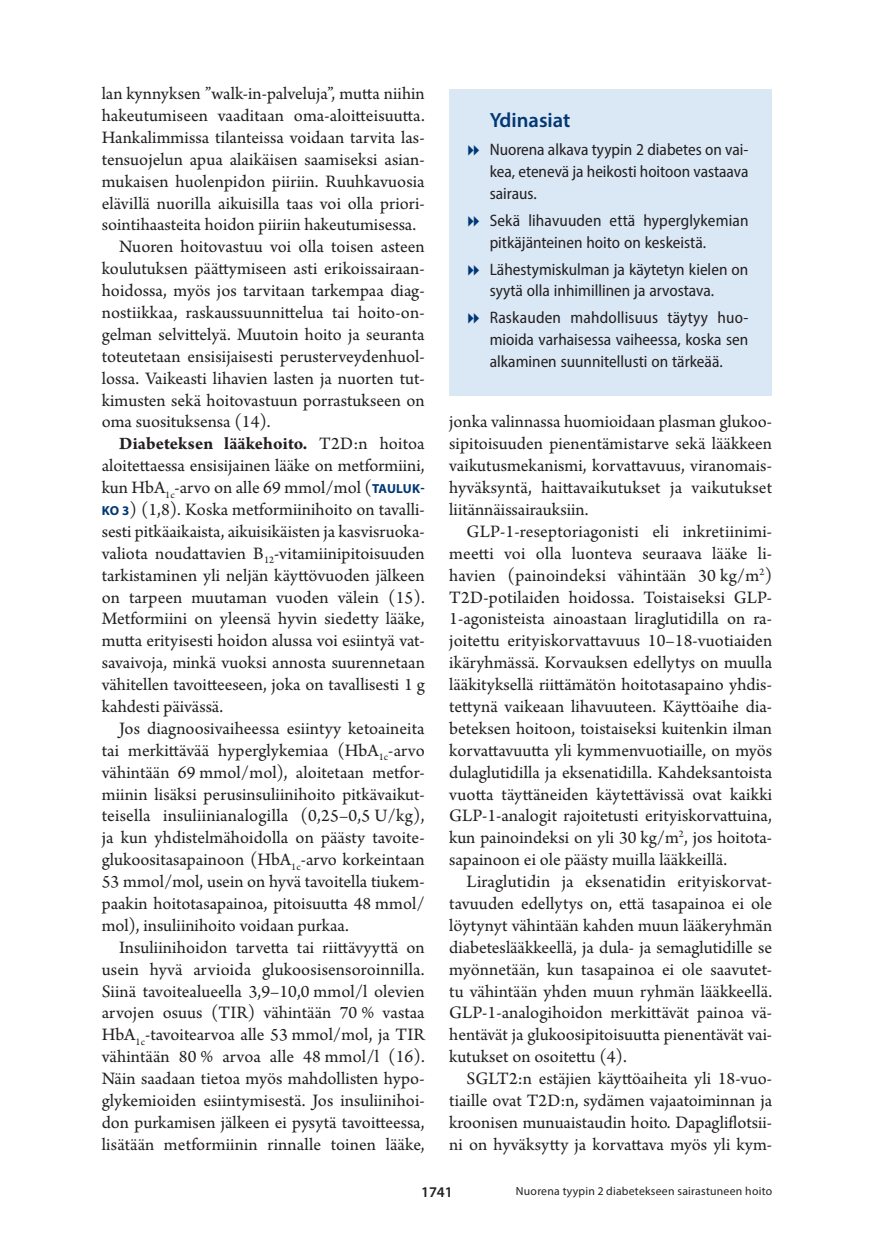
<style>
.page{position:relative;width:874px;height:1241px;background:#fff}
.page>*{position:absolute;margin:0;border:0;box-sizing:border-box;transform-origin:0 0}
.ydinasiat_otsikko_tu{font:600 20.65px "Myriad Pro";color:#013874}
.t1{font:18.38px/21.9px "Arno Pro";color:#231f20;text-align:justify}
.t2{font:semi-condensed 16.62px/21.9px "Myriad Pro";color:#231f20;text-align:justify}
.t3{font:600 14.88px "Myriad Pro";color:#231f20}
.Ala{font:11.72px "Myriad Pro";letter-spacing:.02em;color:#231f20}
.s1{font-weight:700}
.s2{font-family:"Myriad Pro";font-weight:700;font-size:13.12px;color:#013874}
</style>
<div class="page">
<div style="left:449px;top:89px;width:322px;height:306px;background:#dae7f5"></div>
<p class="t1" style="left:102px;top:84px;width:324px">lan kynnyksen ”walk-in-palveluja”, mutta niihin hakeutumiseen vaaditaan oma-aloitteisuutta.<br>Hankalimmissa tilanteissa voidaan tarvita las&shy;tensuojelun apua alaikäisen saamiseksi asian&shy;mukaisen huolenpidon piiriin. Ruuhkavuosia elävillä nuorilla aikuisilla taas voi olla priori&shy;sointihaasteita hoidon piiriin hakeutumisessa.</p>
<p class="t1" style="left:102px;top:237px;width:324px;text-indent:17px">Nuoren hoitovastuu voi olla toisen asteen koulutuksen päättymiseen asti erikoissairaan&shy;hoidossa, myös jos tarvitaan tarkempaa diag&shy;nostiikkaa, raskaussuunnittelua tai hoito-on&shy;gelman selvittelyä. Muutoin hoito ja seuranta toteutetaan ensisijaisesti perusterveydenhuol&shy;lossa. Vaikeasti lihavien lasten ja nuorten tut&shy;kimusten sekä hoitovastuun porrastukseen on oma suosituksensa (14).</p>
<p class="t1" style="left:102px;top:434px;width:324px;text-indent:17px"><span class="s1">Diabeteksen lääkehoito.</span> T2D:n hoitoa aloitettaessa ensisijainen lääke on metformiini, kun HbA<sub>1c</sub>-arvo on alle 69 mmol/mol (<span class="s2">TAULUK-KO 3</span>) (1,8). Koska metformiinihoito on tavalli&shy;sesti pitkäaikaista, aikuisikäisten ja kasvisruoka&shy;valiota noudattavien B<sub>12</sub>-vitamiinipitoisuuden tarkistaminen yli neljän käyttövuoden jälkeen on tarpeen muutaman vuoden välein (15).<br>Metformiini on yleensä hyvin siedetty lääke, mutta erityisesti hoidon alussa voi esiintyä vat&shy;savaivoja, minkä vuoksi annosta suurennetaan vähitellen tavoitteeseen, joka on tavallisesti 1 g kahdesti päivässä.</p>
<p class="t1" style="left:102px;top:718px;width:324px;text-indent:17px">Jos diagnoosivaiheessa esiintyy ketoaineita tai merkittävää hyperglykemiaa (HbA<sub>1c</sub>-arvo vähintään 69 mmol/mol), aloitetaan metfor&shy;miinin lisäksi perusinsuliinihoito pitkävaikut&shy;teisella insuliinianalogilla (0,25–0,5 U/kg), ja kun yhdistelmähoidolla on päästy tavoite&shy;glukoositasapainoon (HbA<sub>1c</sub>-arvo korkeintaan 53 mmol/mol, usein on hyvä tavoitella tiukem&shy;paakin hoitotasapainoa, pitoisuutta 48 mmol/ mol), insuliinihoito voidaan purkaa.</p>
<p class="t1" style="left:102px;top:937px;width:324px;text-indent:17px">Insuliinihoidon tarvetta tai riittävyyttä on usein hyvä arvioida glukoosisensoroinnilla.<br>Siinä tavoitealueella 3,9–10,0 mmol/l olevien arvojen osuus (TIR) vähintään 70 % vastaa HbA<sub>1c</sub>-tavoitearvoa alle 53 mmol/mol, ja TIR vähintään 80 % arvoa alle 48 mmol/l (16).<br>Näin saadaan tietoa myös mahdollisten hypo&shy;glykemioiden esiintymisestä. Jos insuliinihoi&shy;don purkamisen jälkeen ei pysytä tavoitteessa, lisätään metformiinin rinnalle toinen lääke,</p>
<p class="ydinasiat_otsikko_tu" style="left:489px;top:107px;width:82px">Ydinasiat</p>
<p class="t2" style="left:489px;top:138px;width:260px">Nuorena alkava tyypin 2 diabetes on vai&shy;kea, etenevä ja heikosti hoitoon vastaava sairaus.</p>
<p class="t2" style="left:489px;top:209px;width:260px">Sekä lihavuuden että hyperglykemian pitkäjänteinen hoito on keskeistä.</p>
<p class="t2" style="left:489px;top:258px;width:260px">Lähestymiskulman ja käytetyn kielen on syytä olla inhimillinen ja arvostava.</p>
<p class="t2" style="left:489px;top:306px;width:260px">Raskauden mahdollisuus täytyy huo&shy;mioida varhaisessa vaiheessa, koska sen alkaminen suunnitellusti on tärkeää.</p>
<p class="t1" style="left:449px;top:412px;width:324px">jonka valinnassa huomioidaan plasman glukoo&shy;sipitoisuuden pienentämistarve sekä lääkkeen vaikutusmekanismi, korvattavuus, viranomais&shy;hyväksyntä, haittavaikutukset ja vaikutukset liitännäissairauksiin.</p>
<p class="t1" style="left:449px;top:521px;width:324px;text-indent:17px">GLP-1-reseptoriagonisti eli inkretiinimi&shy;meetti voi olla luonteva seuraava lääke li&shy;havien (painoindeksi vähintään 30 kg/m<sup>2</sup>)<br>T2D-potilaiden hoidossa. Toistaiseksi GLP-1-agonisteista ainoastaan liraglutidilla on ra&shy;joitettu erityiskorvattavuus 10–18-vuotiaiden ikäryhmässä. Korvauksen edellytys on muulla lääkityksellä riittämätön hoitotasapaino yhdis&shy;tettynä vaikeaan lihavuuteen. Käyttöaihe dia&shy;beteksen hoitoon, toistaiseksi kuitenkin ilman korvattavuutta yli kymmenvuotiaille, on myös dulaglutidilla ja eksenatidilla. Kahdeksantoista vuotta täyttäneiden käytettävissä ovat kaikki GLP-1-analogit rajoitetusti erityiskorvattuina, kun painoindeksi on yli 30 kg/m<sup>2</sup>, jos hoitota&shy;sapainoon ei ole päästy muilla lääkkeillä.</p>
<p class="t1" style="left:449px;top:871px;width:324px;text-indent:17px">Liraglutidin ja eksenatidin erityiskorvat&shy;tavuuden edellytys on, että tasapainoa ei ole löytynyt vähintään kahden muun lääkeryhmän diabeteslääkkeellä, ja dula- ja semaglutidille se myönnetään, kun tasapainoa ei ole saavutet&shy;tu vähintään yhden muun ryhmän lääkkeellä.<br>GLP-1-analogihoidon merkittävät painoa vä&shy;hentävät ja glukoosipitoisuutta pienentävät vai&shy;kutukset on osoitettu (4).</p>
<p class="t1" style="left:449px;top:1068px;width:324px;text-indent:17px">SGLT2:n estäjien käyttöaiheita yli 18-vuo&shy;tiaille ovat T2D:n, sydämen vajaatoiminnan ja kroonisen munuaistaudin hoito. Dapagliflotsii&shy;ni on hyväksytty ja korvattava myös yli kym-</p>
<p class="t3" style="left:421px;top:1182px;width:33px">1741</p>
<p class="Ala" style="left:515px;top:1183px;width:257px">Nuorena tyypin 2 diabetekseen sairastuneen hoito</p>
</div>
